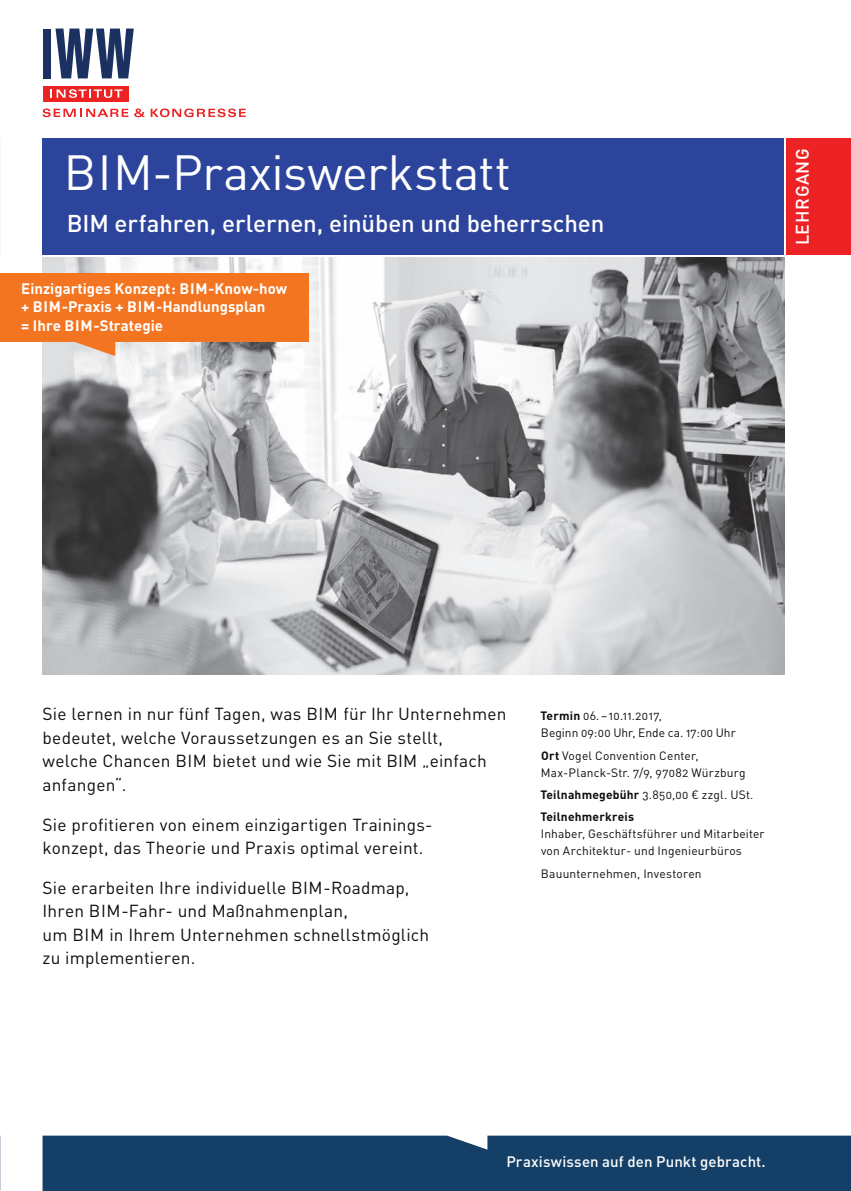
<style>
.page{position:relative;width:851px;height:1191px;background:#fff}
.page>*{position:absolute;margin:0;border:0;box-sizing:border-box;transform-origin:0 0}
.t1{font:48.75px "DIN Pro";letter-spacing:-.005em;color:#fff}
.t2{font:500 24px "DIN Pro";letter-spacing:-.005em;color:#fff}
.t3{font:500 18px "DIN Pro";letter-spacing:.035em;color:#fff}
.t4{font:17.25px/23.7px "DIN Pro";letter-spacing:.01em;color:#0e0d0b}
.t5{font:700 15px/18.3px "DIN Pro";color:#fff}
.t6{font:500 15px "DIN Pro";letter-spacing:.01em;color:#fff}
.t7{font:12px/17.1px "DIN Pro";letter-spacing:.015em;color:#0e0d0b}
.t8{font:700 12px/22.4px "DIN Pro";letter-spacing:.015em;color:#0e0d0b}
.s1{font-weight:700}
.s2{font-weight:400}
</style>
<div class="page">
<div style="left:43px;top:1135px;width:807px;height:56px;background:#143f67"></div>
<div style="left:43px;top:138px;width:741px;height:117px;background:#2d449c"></div>
<svg style="left:43px;top:108px;width:85px;height:9px"></svg>
<svg style="left:134px;top:108px;width:11px;height:9px"></svg>
<svg style="left:151px;top:108px;width:95px;height:9px"></svg>
<div style="left:43px;top:86px;width:85px;height:15px;background:#ec2223"></div>
<svg style="left:50px;top:89px;width:72px;height:9px"></svg>
<div style="left:43px;top:29px;width:7px;height:49px;background:#1b3162"></div>
<svg style="left:55px;top:29px;width:79px;height:49px"></svg>
<img style="left:43px;top:257px;width:741px;height:417px">
<svg style="left:75px;top:342px;width:40px;height:14px"></svg>
<div style="left:0;top:274px;width:308px;height:68px;background:#f47521"></div>
<div style="left:786px;top:138px;width:64px;height:117px;background:#ec2224"></div>
<p class="t1" style="left:64px;top:140px;width:448px">B I M-Praxiswerkstatt</p>
<p class="t2" style="left:67px;top:207px;width:539px">BIM erfahren, erlernen, einüben und beherrschen</p>
<p class="t5" style="left:21px;top:278px;width:267px">Einzigartiges Konzept: BIM-Know-how + BIM-Praxis + BIM-Handlungsplan<br>= Ihre BIM-Strategie</p>
<p class="t3" style="left:789px;top:245px;width:99px;rotate:-90deg">LEHRGANG</p>
<p class="t4" style="left:43px;top:701px;width:465px">Sie lernen in nur fünf Tagen, was BIM für Ihr Unternehmen bedeutet, welche Voraussetzungen es an Sie stellt,<br>welche Chancen BIM bietet und wie Sie mit BIM „einfach anfangen“.</p>
<p class="t4" style="left:43px;top:811px;width:391px">Sie profitieren von einem einzigartigen Trainings&shy;konzept, das Theorie und Praxis optimal vereint.</p>
<p class="t4" style="left:43px;top:874px;width:388px">Sie erarbeiten Ihre individuelle BIM-Roadmap, Ihren BIM-Fahr- und Maßnahmenplan,<br>um BIM in Ihrem Unternehmen schnellstmöglich zu implementieren.</p>
<p class="t7" style="left:540px;top:707px;width:197px"><span class="s1">Termin</span> 06. – 10.11.2017,<br>Beginn 09:00 Uhr, Ende ca. 17:00 Uhr</p>
<p class="t7" style="left:541px;top:746px;width:206px"><span class="s1">Ort</span> Vogel Convention Center,<br>Max-Planck-Str. 7/9, 97082 Würzburg</p>
<p class="t8" style="left:540px;top:783px;width:214px">Teilnahmegebühr <span class="s2">3.850,00 € zzgl. USt.<br></span>Teilnehmerkreis</p>
<p class="t7" style="left:541px;top:825px;width:225px">Inhaber, Geschäftsführer und Mitarbeiter von Architektur- und Ingenieurbüros</p>
<p class="t7" style="left:541px;top:864px;width:162px">Bauunternehmen, Investoren</p>
<p class="t6" style="left:506px;top:1151px;width:261px">Praxiswissen auf den Punkt gebracht.</p>
</div>
